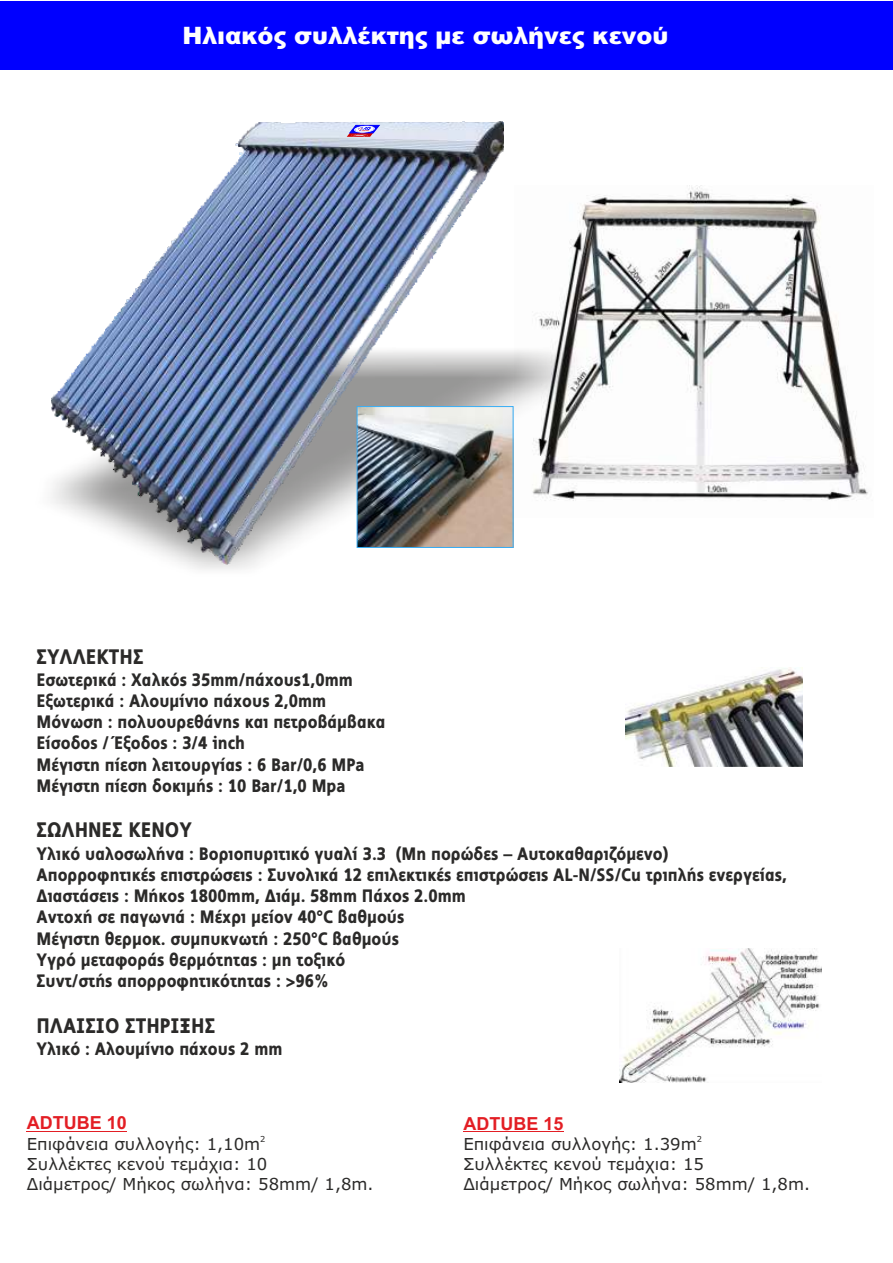
<style>
.page{position:relative;width:893px;height:1263px;background:#fff}
.page>*{position:absolute;margin:0;border:0;box-sizing:border-box;transform-origin:0 0}
.t1{font:900 24px "Arial";color:#fefefe}
.t2{font:900 21px "PF Index";color:#2b2a29}
.t3{font:900 18px/21.3px "PF Index";color:#2b2a29}
.t4{font:700 18px "Arial";color:#e31e24}
.t5{font:16.5px/20.1px "Verdana";color:#2b2a29}
.t6{font:8.25px "Verdana";color:#2b2a29}
</style>
<div class="page">
<img style="left:538px;top:186px;width:330px;height:315px">
<hr style="left:463px;top:1131px;width:75px;height:1px;background:#e31e24">
<svg style="left:538px;top:1131px;width:25px;height:1px"></svg>
<img style="left:187px;top:347px;width:401px;height:223px">
<img style="left:51px;top:121px;width:453px;height:444px">
<img style="left:625px;top:667px;width:177px;height:100px">
<hr style="left:27px;top:1131px;width:75px;height:1px;background:#e31e24">
<svg style="left:102px;top:1131px;width:25px;height:1px"></svg>
<div style="left:0;top:1px;width:892px;height:69px;background:#00f"></div>
<img style="left:359px;top:408px;width:152px;height:138px">
<div style="left:357px;top:406px;width:156px;height:142px;border:1px solid #37adf5"></div>
<img style="left:620px;top:948px;width:202px;height:134px">
<svg style="left:347px;top:125px;width:33px;height:12px"></svg>
<h1 class="t1" style="left:183px;top:27px;width:487px">Ηλιακός συλλέκτης με σωλήνες κενού</h1>
<p class="t2" style="left:37px;top:648px;width:109px">ΣΥΛΛΕΚΤΗΣ</p>
<p class="t3" style="left:37px;top:670px;width:350px">Εσωτερικά : Χαλκός 35mm/πάχους1,0mm Εξωτερικά : Αλουµίνιο πάχους 2,0mm Μόνωση : πολυουρεθάνης και πετροβάµβακα Είσοδος / Έξοδος : 3/4 inch<br>Μέγιστη πίεση λειτουργίας : 6 Bar/0,6 MPa Μέγιστη πίεση δοκιµής : 10 Bar/1,0 Mpa</p>
<p class="t2" style="left:37px;top:821px;width:157px">ΣΩΛΗΝΕΣ ΚΕΝΟΥ</p>
<p class="t3" style="left:37px;top:844px;width:752px">Υλικό υαλοσωλήνα : Βοριοπυριτικό γυαλί 3.3 (Μη πορώδες – Αυτοκαθαριζόµενο)<br>Απορροφητικές επιστρώσεις : Συνολικά 12 επιλεκτικές επιστρώσεις AL-N/SS/Cu τριπλής ενεργείας, Διαστάσεις : Μήκος 1800mm, Διάµ. 58mm Πάχος 2.0mm<br>Αντοχή σε παγωνιά : Μέχρι µείον 40°C βαθµούς<br>Μέγιστη θερµοκ. συµπυκνωτή : 250°C βαθµούς<br>Υγρό µεταφοράς θερµότητας : µη τοξικό<br>Συντ/στής απορροφητικότητας : &gt;96%</p>
<p class="t2" style="left:37px;top:1017px;width:180px">ΠΛΑΙΣΙΟ ΣΤΗΡΙΞΗΣ</p>
<p class="t3" style="left:37px;top:1039px;width:248px">Υλικό : Αλουµίνιο πάχους 2 mm</p>
<p class="t4" style="left:27px;top:1116px;width:102px">ADTUBE 10</p>
<p class="t4" style="left:463px;top:1116px;width:102px">ADTUBE 15</p>
<p class="t6" style="left:260px;top:1135px;width:7px">2</p>
<p class="t5" style="left:27px;top:1135px;width:348px">Επιφάνεια συλλογής: 1,10m<br>Συλλέκτες κενού τεμάχια: 10<br>Διάμετρος/ Μήκος σωλήνα: 58mm/ 1,8m.</p>
<p class="t6" style="left:697px;top:1135px;width:7px">2</p>
<p class="t5" style="left:463px;top:1135px;width:348px">Επιφάνεια συλλογής: 1.39m<br>Συλλέκτες κενού τεμάχια: 15<br>Διάμετρος/ Μήκος σωλήνα: 58mm/ 1,8m.</p>
</div>
